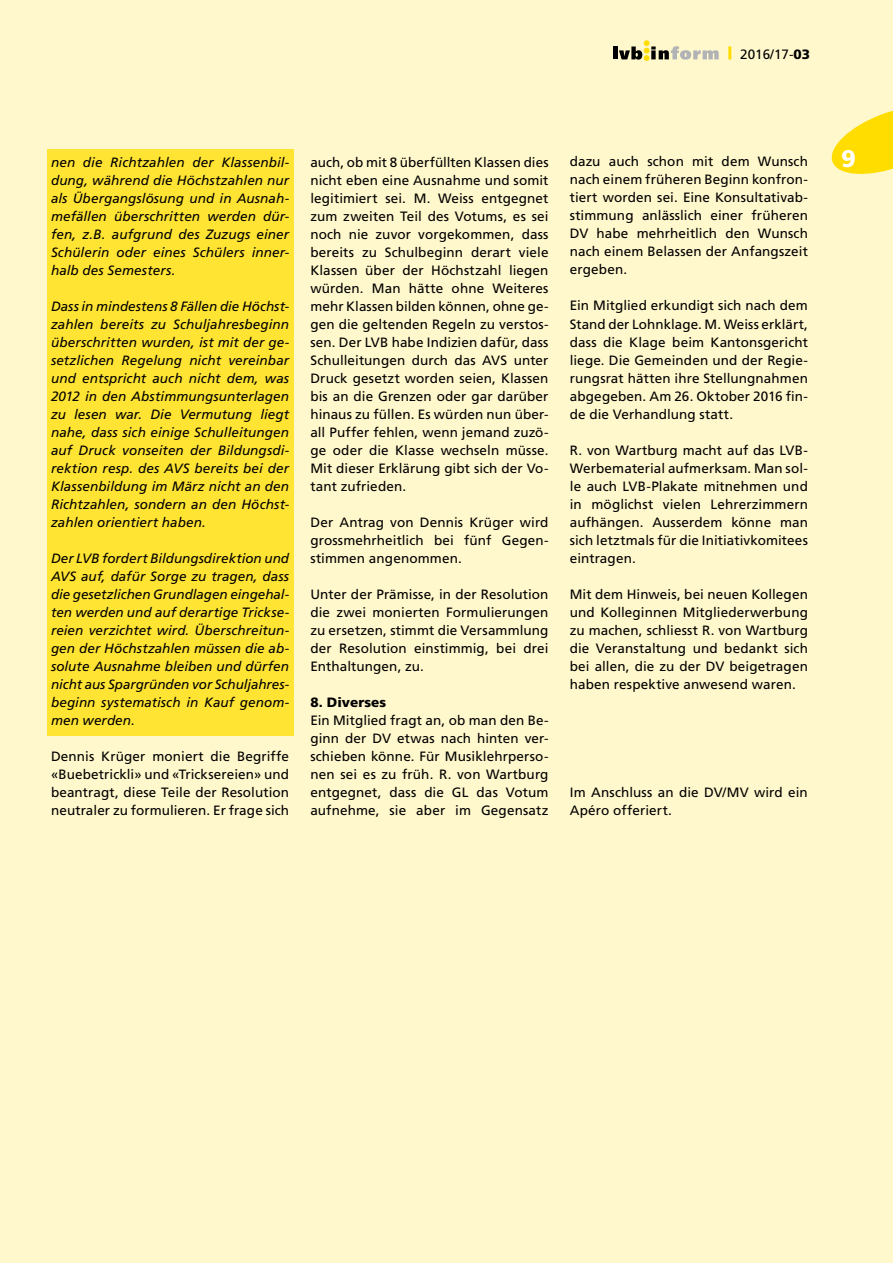
<style>
.page{position:relative;width:893px;height:1263px;background:#fff8cc}
.page>*{position:absolute;margin:0;border:0;box-sizing:border-box;transform-origin:0 0}
.t1{font:900 24px "Frutiger LT Std";color:#fff}
.t2{font:13.5px/18px "Frutiger LT Std";letter-spacing:.01em;color:#000;text-align:justify}
.t3{font:italic 13.5px/18px "Frutiger LT Std";letter-spacing:.005em;color:#000;text-align:justify}
.t4{font:900 13.5px "Frutiger LT Std";color:#000}
.s1{font-weight:900}
.s2{font-style:normal}
</style>
<div class="page">
<div style="left:47px;top:149px;width:246px;height:587px;background:#ffe433"></div>
<svg style="left:831px;top:110px;width:62px;height:64px"></svg>
<hr style="left:613px;top:47px;width:4px;height:12px;background:#000">
<svg style="left:619px;top:40px;width:100px;height:21px"></svg>
<hr style="left:728px;top:46px;width:3px;height:14px;background:#fd0">
<p class="t2" style="left:740px;top:45px;width:71px">2016/17-<span class="s1">03</span></p>
<p class="t3" style="left:51px;top:153px;width:240px">nen die Richtzahlen der Klassenbil&shy;dung, während die Höchstzahlen nur als Übergangslösung und in Ausnah&shy;mefällen überschritten werden dür&shy;fen, z.B. aufgrund des Zuzugs einer Schülerin oder eines Schülers inner&shy;halb des Semesters.</p>
<p class="t3" style="left:51px;top:297px;width:240px">Dass in mindestens 8 Fällen die Höchst&shy;zahlen bereits zu Schuljahresbeginn überschritten wurden, ist mit der ge&shy;setzlichen Regelung nicht vereinbar und entspricht auch nicht dem, was 2012 in den Abstimmungsunterlagen zu lesen war. Die Vermutung liegt nahe, dass sich einige Schulleitungen auf Druck vonseiten der Bildungsdi&shy;rektion resp. des AVS bereits bei der Klassenbildung im März nicht an den Richtzahlen, sondern an den Höchst&shy;zahlen orientiert haben.</p>
<p class="t3" style="left:51px;top:549px;width:240px">Der LVB fordert Bildungsdirektion und AVS auf, dafür Sorge zu tragen, dass die gesetzlichen Grundlagen eingehal&shy;ten werden und auf derartige Trickse&shy;reien verzichtet wird. Überschreitun&shy;gen der Höchstzahlen müssen die ab&shy;solute Ausnahme bleiben und dürfen nicht aus Spargründen vor Schuljahres&shy;beginn systematisch in Kauf genom&shy;men werden<span class="s2">.</span></p>
<p class="t2" style="left:51px;top:747px;width:240px">Dennis Krüger moniert die Begriffe «Buebetrickli» und «Tricksereien» und beantragt, diese Teile der Resolution neutraler zu formulieren. Er frage sich</p>
<p class="t2" style="left:310px;top:153px;width:240px">auch, ob mit 8 überfüllten Klassen dies nicht eben eine Ausnahme und somit legitimiert sei. M. Weiss entgegnet zum zweiten Teil des Votums, es sei noch nie zuvor vorgekommen, dass bereits zu Schulbeginn derart viele Klassen über der Höchstzahl liegen würden. Man hätte ohne Weiteres mehr Klassen bilden können, ohne ge&shy;gen die geltenden Regeln zu verstos&shy;sen. Der LVB habe Indizien dafür, dass Schulleitungen durch das AVS unter Druck gesetzt worden seien, Klassen bis an die Grenzen oder gar darüber hinaus zu füllen. Es würden nun über&shy;all Puffer fehlen, wenn jemand zuzö&shy;ge oder die Klasse wechseln müsse.<br>Mit dieser Erklärung gibt sich der Vo&shy;tant zufrieden.</p>
<p class="t2" style="left:310px;top:513px;width:240px">Der Antrag von Dennis Krüger wird grossmehrheitlich bei fünf Gegen&shy;stimmen angenommen.</p>
<p class="t2" style="left:310px;top:585px;width:240px">Unter der Prämisse, in der Resolution die zwei monierten Formulierungen zu ersetzen, stimmt die Versammlung der Resolution einstimmig, bei drei Enthaltungen, zu.</p>
<p class="t4" style="left:310px;top:694px;width:77px">8. Diverses</p>
<p class="t2" style="left:310px;top:711px;width:240px">Ein Mitglied fragt an, ob man den Be&shy;ginn der DV etwas nach hinten ver&shy;schieben könne. Für Musiklehrperso&shy;nen sei es zu früh. R. von Wartburg entgegnet, dass die GL das Votum aufnehme, sie aber im Gegensatz</p>
<p class="t2" style="left:570px;top:153px;width:240px">dazu auch schon mit dem Wunsch nach einem früheren Beginn konfron&shy;tiert worden sei. Eine Konsultativab&shy;stimmung anlässlich einer früheren DV habe mehrheitlich den Wunsch nach einem Belassen der Anfangszeit ergeben.</p>
<p class="t2" style="left:570px;top:297px;width:240px">Ein Mitglied erkundigt sich nach dem Stand der Lohnklage. M. Weiss erklärt, dass die Klage beim Kantonsgericht liege. Die Gemeinden und der Regie&shy;rungsrat hätten ihre Stellungnahmen abgegeben. Am 26. Oktober 2016 fin&shy;de die Verhandlung statt.</p>
<p class="t2" style="left:570px;top:441px;width:240px">R. von Wartburg macht auf das LVB-Werbematerial aufmerksam. Man sol&shy;le auch LVB-Plakate mitnehmen und in möglichst vielen Lehrerzimmern aufhängen. Ausserdem könne man sich letztmals für die Initiativkomitees eintragen.</p>
<p class="t2" style="left:570px;top:585px;width:240px">Mit dem Hinweis, bei neuen Kollegen und Kolleginnen Mitgliederwerbung zu machen, schliesst R. von Wartburg die Veranstaltung und bedankt sich bei allen, die zu der DV beigetragen haben respektive anwesend waren.</p>
<p class="t2" style="left:570px;top:783px;width:240px">Im Anschluss an die DV/MV wird ein<br>Apéro offeriert.</p>
<h1 class="t1" style="left:841px;top:144px;width:16px">9</h1>
</div>
